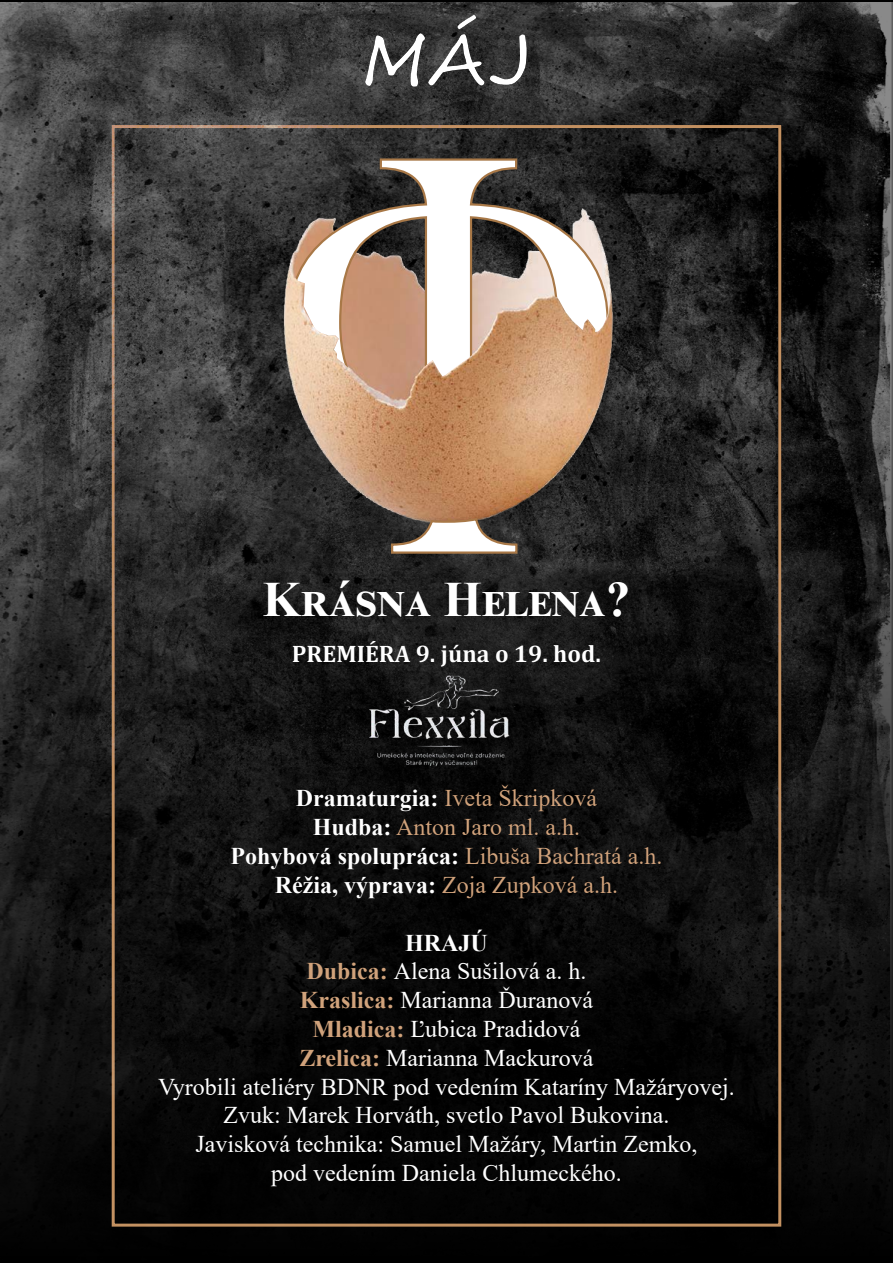
<style>
.page{position:relative;width:893px;height:1263px;background:#fff}
.page>*{position:absolute;margin:0;border:0;box-sizing:border-box;transform-origin:0 0}
.t1{font:69px "Segoe Script";color:#fff}
.t2{font:700 49.5px "Times New Roman";letter-spacing:.025em;color:#fff}
.t3{font:24px/28.8px "Times New Roman";color:#fff;text-align:center}
.t4{font:24px/28.8px "Times New Roman";color:#d0a27b;text-align:center}
.t5{font:700 24px "Cambria";color:#fff}
.s1{font-weight:700;color:#fff}
.s2{font-weight:700}
.s3{font-weight:700;color:#d0a27b}
</style>
<div class="page">
<img style="left:1px;top:3px;width:891px;height:1260px">
<img style="left:154px;top:169px;width:590px;height:393px">
<svg style="left:390px;top:517px;width:129px;height:38px"></svg>
<svg style="left:287px;top:157px;width:323px;height:242px"></svg>
<h1 class="t1" style="left:362px;top:5px;width:170px">MÁJ</h1>
<h2 class="t2" style="left:262px;top:564px;width:369px">Krásna Helena?</h2>
<p class="t5" style="left:292px;top:637px;width:311px">PREMIÉRA 9. júna o 19. hod.</p>
<p class="t4" style="left:230px;top:783px;width:433px"><span class="s1">Dramaturgia:</span> Iveta Škripková<br><span class="s1">Hudba:</span> Anton Jaro ml. a.h.<br><span class="s1">Pohybová spolupráca:</span> Libuša Bachratá a.h.<br><span class="s1">Réžia, výprava:</span> Zoja Zupková a.h.</p>
<p class="t3" style="left:158px;top:927px;width:578px"><span class="s2">HRAJÚ<br></span><span class="s3">Dubica:</span> Alena Sušilová a. h.<br><span class="s3">Kraslica:</span> Marianna Ďuranová<br><span class="s3">Mladica:</span> Ľubica Pradidová<br><span class="s3">Zrelica:</span> Marianna Mackurová<br>Vyrobili ateliéry BDNR pod vedením Kataríny Mažáryovej.<br>Zvuk: Marek Horváth, svetlo Pavol Bukovina.<br>Javisková technika: Samuel Mažáry, Martin Zemko,<br>pod vedením Daniela Chlumeckého.</p>
</div>
